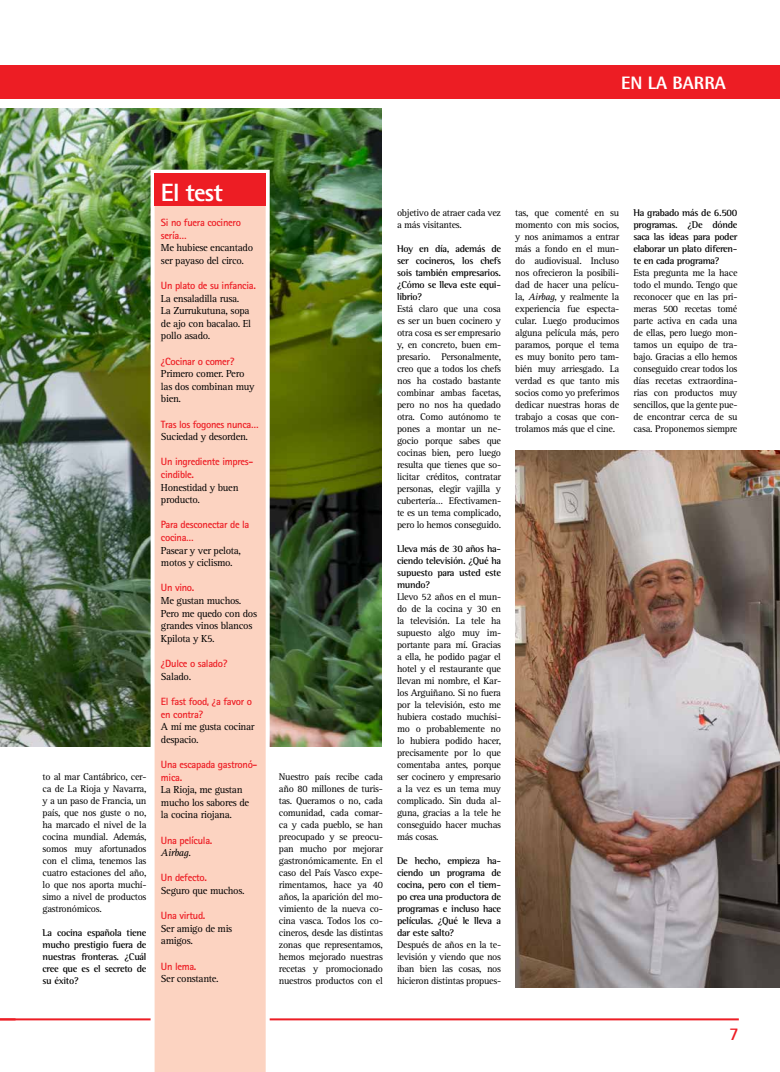
<style>
.page{position:relative;width:780px;height:1072px;background:#fff}
.page>*{position:absolute;margin:0;border:0;box-sizing:border-box;transform-origin:0 0}
.t1{font:800 25px "Rotis Sans Serif";letter-spacing:-.03em;color:#fff}
.t2{font:800 18px "Rotis Semi Sans";color:#fff}
.t3{font:700 18px "Rotis Sans Serif";color:#ed1d24}
.t4{font:10.5px/12.6px "Rotis Serif";letter-spacing:-.03em;color:#000}
.t5{font:700 10.5px/12.6px "Rotis Sans Serif";letter-spacing:-.03em;color:#ed1d24}
.t6{font:italic 10.5px "Rotis Serif";letter-spacing:-.03em;color:#000}
.t7{font:10px/12px "Rotis Serif";letter-spacing:-.03em;color:#000;text-align:justify}
.t8{font:700 10px/12px "Rotis Semi Serif";letter-spacing:-.03em;color:#000;text-align:justify}
.s1{font-style:normal}
.s2{font-style:italic}
</style>
<div class="page">
<div style="left:0;top:66px;width:780px;height:33px;background:#ed1d24"></div>
<hr style="left:0;top:1018px;width:738px;height:2px;background:#ed1d24">
<svg style="left:0;top:1018px;width:16px;height:1px"></svg>
<img style="left:0;top:109px;width:382px;height:637px">
<svg style="left:149px;top:168px;width:123px;height:904px;background:#f8d3c2"></svg>
<div style="left:155px;top:174px;width:111px;height:32px;background:#ed1d24"></div>
<img style="left:515px;top:451px;width:265px;height:536px">
<h2 class="t2" style="left:621px;top:71px;width:106px">EN LA BARRA</h2>
<p class="t7" style="left:43px;top:771px;width:105px">to al mar Cantábrico, cer&shy;ca de La Rioja y Navarra, y a un paso de Francia, un país, que nos guste o no, ha marcado el nivel de la cocina mundial. Además, somos muy afortunados con el clima, tenemos las cuatro estaciones del año, lo que nos aporta muchí&shy;simo a nivel de productos gastronómicos.</p>
<p class="t8" style="left:43px;top:927px;width:105px">La cocina española tiene mucho prestigio fuera de nuestras fronteras. ¿Cuál cree que es el secreto de su éxito?</p>
<h1 class="t1" style="left:161px;top:177px;width:63px">El test</h1>
<p class="t5" style="left:161px;top:216px;width:81px">Si no fuera cocinero sería…</p>
<p class="t4" style="left:161px;top:242px;width:94px">Me hubiese encantado ser payaso del circo.</p>
<p class="t5" style="left:161px;top:279px;width:96px">Un plato de su infancia.</p>
<p class="t4" style="left:161px;top:292px;width:92px">La ensaladilla rusa.<br>La Zurrukutuna, sopa de ajo con bacalao. El pollo asado.</p>
<p class="t5" style="left:161px;top:354px;width:75px">¿Cocinar o comer?</p>
<p class="t4" style="left:161px;top:368px;width:95px">Primero comer. Pero las dos combinan muy bien.</p>
<p class="t5" style="left:161px;top:417px;width:99px">Tras los fogones nunca…</p>
<p class="t4" style="left:161px;top:431px;width:89px">Suciedad y desorden.</p>
<p class="t5" style="left:161px;top:455px;width:94px">Un ingrediente impres&shy;cindible.</p>
<p class="t4" style="left:161px;top:481px;width:79px">Honestidad y buen producto.</p>
<p class="t5" style="left:161px;top:518px;width:90px">Para desconectar de la cocina…</p>
<p class="t4" style="left:161px;top:544px;width:82px">Pasear y ver pelota, motos y ciclismo.</p>
<p class="t5" style="left:161px;top:581px;width:35px">Un vino.</p>
<p class="t4" style="left:161px;top:594px;width:98px">Me gustan muchos.<br>Pero me quedo con dos grandes vinos blancos<br>Kpilota y K5.</p>
<p class="t5" style="left:161px;top:657px;width:68px">¿Dulce o salado?</p>
<p class="t4" style="left:161px;top:670px;width:32px">Salado.</p>
<p class="t5" style="left:161px;top:695px;width:92px">El fast food, ¿a favor o en contra?</p>
<p class="t4" style="left:161px;top:720px;width:95px">A mí me gusta cocinar despacio.</p>
<p class="t5" style="left:161px;top:758px;width:98px">Una escapada gastronó&shy;mica.</p>
<p class="t4" style="left:161px;top:783px;width:90px">La Rioja, me gustan mucho los sabores de la cocina riojana.</p>
<p class="t5" style="left:161px;top:833px;width:53px">Una película.</p>
<p class="t6" style="left:161px;top:846px;width:31px">Airbag<span class="s1">.</span></p>
<p class="t5" style="left:161px;top:871px;width:48px">Un defecto.</p>
<p class="t4" style="left:161px;top:884px;width:85px">Seguro que muchos.</p>
<p class="t5" style="left:161px;top:909px;width:46px">Una virtud.</p>
<p class="t4" style="left:161px;top:922px;width:73px">Ser amigo de mis amigos.</p>
<p class="t5" style="left:161px;top:959px;width:37px">Un lema.</p>
<p class="t4" style="left:161px;top:972px;width:59px">Ser constante.</p>
<p class="t7" style="left:279px;top:771px;width:105px">Nuestro país recibe cada año 80 millones de turis&shy;tas. Queramos o no, cada comunidad, cada comar&shy;ca y cada pueblo, se han preocupado y se preocu&shy;pan mucho por mejorar gastronómicamente. En el caso del País Vasco expe&shy;rimentamos, hace ya 40 años, la aparición del mo&shy;vimiento de la nueva co&shy;cina vasca. Todos los co&shy;cineros, desde las distintas zonas que representamos, hemos mejorado nuestras recetas y promocionado nuestros productos con el</p>
<p class="t7" style="left:397px;top:207px;width:105px">objetivo de atraer cada vez a más visitantes.</p>
<p class="t8" style="left:397px;top:243px;width:105px">Hoy en día, además de ser cocineros, los chefs sois también empresarios. ¿Cómo se lleva este equi&shy;librio?</p>
<p class="t7" style="left:397px;top:303px;width:105px">Está claro que una cosa es ser un buen cocinero y otra cosa es ser empresario y, en concreto, buen em&shy;presario. Personalmente, creo que a todos los chefs nos ha costado bastante combinar ambas facetas, pero no nos ha quedado otra. Como autónomo te pones a montar un ne&shy;gocio porque sabes que cocinas bien, pero luego resulta que tienes que so&shy;licitar créditos, contratar personas, elegir vajilla y cubertería… Efectivamen&shy;te es un tema complicado, pero lo hemos conseguido.</p>
<p class="t8" style="left:397px;top:543px;width:105px">Lleva más de 30 años ha&shy;ciendo televisión. ¿Qué ha supuesto para usted este mundo?</p>
<p class="t7" style="left:397px;top:591px;width:105px">Llevo 52 años en el mun&shy;do de la cocina y 30 en la televisión. La tele ha supuesto algo muy im&shy;portante para mí. Gracias a ella, he podido pagar el hotel y el restaurante que llevan mi nombre, el Kar&shy;los Arguiñano. Si no fuera por la televisión, esto me hubiera costado muchísi&shy;mo o probablemente no lo hubiera podido hacer, precisamente por lo que comentaba antes, porque ser cocinero y empresario a la vez es un tema muy complicado. Sin duda al&shy;guna, gracias a la tele he conseguido hacer muchas más cosas.</p>
<p class="t8" style="left:397px;top:855px;width:105px">De hecho, empieza ha&shy;ciendo un programa de cocina, pero con el tiem&shy;po crea una productora de programas e incluso hace películas. ¿Qué le lleva a dar este salto?</p>
<p class="t7" style="left:397px;top:939px;width:105px">Después de años en la te&shy;levisión y viendo que nos iban bien las cosas, nos hicieron distintas propues-</p>
<p class="t7" style="left:515px;top:207px;width:105px">tas, que comenté en su momento con mis socios, y nos animamos a entrar más a fondo en el mun&shy;do audiovisual. Incluso nos ofrecieron la posibili&shy;dad de hacer una pelícu&shy;la, <span class="s2">Airbag</span>, y realmente la experiencia fue especta&shy;cular. Luego producimos alguna película más, pero paramos, porque el tema es muy bonito pero tam&shy;bién muy arriesgado. La verdad es que tanto mis socios como yo preferimos dedicar nuestras horas de trabajo a cosas que con&shy;trolamos más que el cine.</p>
<p class="t8" style="left:633px;top:207px;width:105px">Ha grabado más de 6.500 programas. ¿De dónde saca las ideas para poder elaborar un plato diferen&shy;te en cada programa?</p>
<p class="t7" style="left:633px;top:267px;width:105px">Esta pregunta me la hace todo el mundo. Tengo que reconocer que en las pri&shy;meras 500 recetas tomé parte activa en cada una de ellas, pero luego mon&shy;tamos un equipo de tra&shy;bajo. Gracias a ello hemos conseguido crear todos los días recetas extraordina&shy;rias con productos muy sencillos, que la gente pue&shy;de encontrar cerca de su casa. Proponemos siempre</p>
<h2 class="t3" style="left:729px;top:1022px;width:11px">7</h2>
</div>
